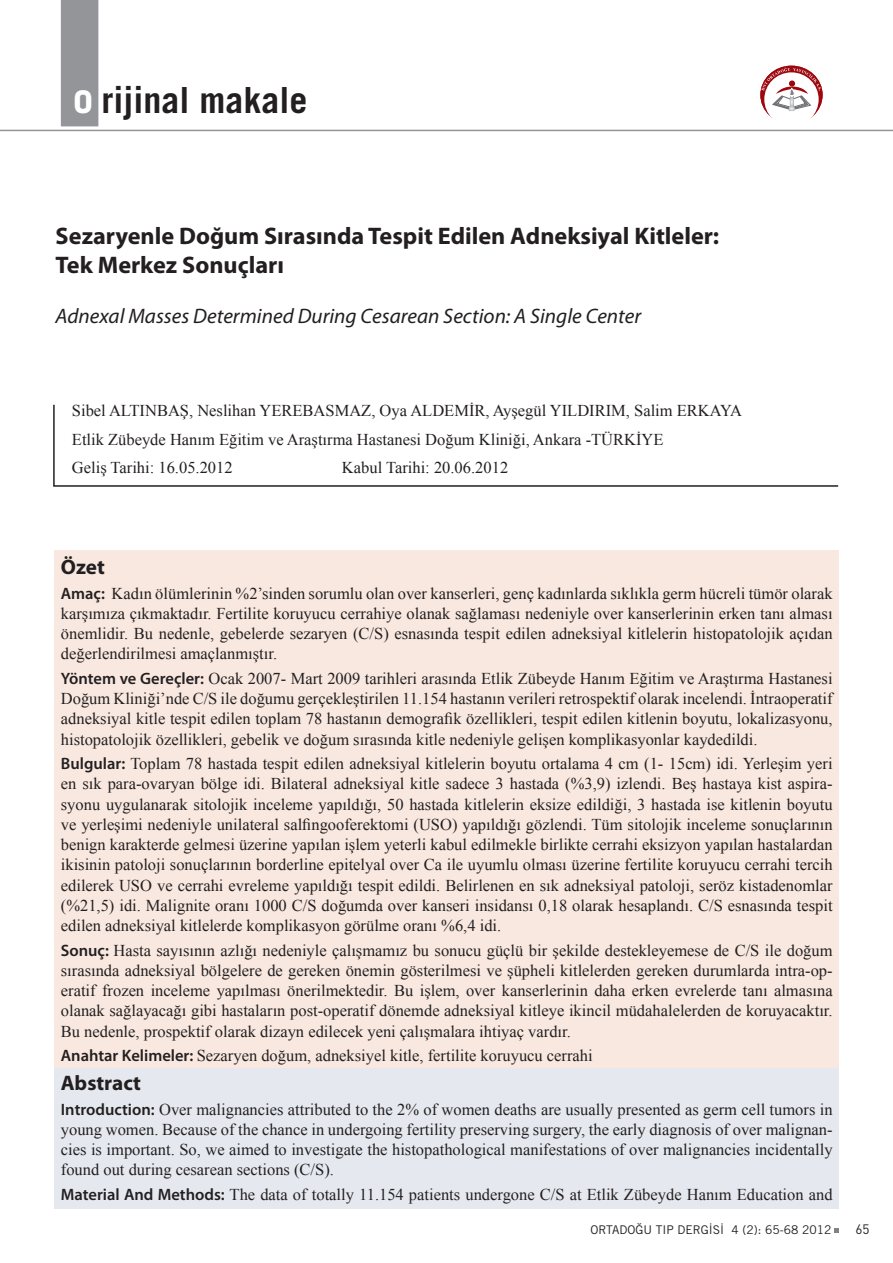
<style>
.page{position:relative;width:893px;height:1263px;background:#fff}
.page>*{position:absolute;margin:0;border:0;box-sizing:border-box;transform-origin:0 0}
.t1{font:700 36px "Trade Gothic LT Std";color:#231f20}
.t2{font:700 24px/28.8px "Myriad Pro";color:#231f20}
.t3{font:italic 21px "Myriad Pro";color:#231f20}
.t4{font:700 21px "Myriad Pro";color:#231f20}
.t5{font:16.5px/20.2px "Times New Roman";color:#231f20;text-align:justify}
.t6{font:13.5px "DIN Pro";color:#231f20}
.t7{font:12px "Trade Gothic LT Std";color:#231f20}
.s1{font-size:41.4px;color:#fff}
.s2{font-family:"Myriad Pro";font-weight:600}
</style>
<div class="page">
<svg style="left:53px;top:404px;width:786px;height:83px"></svg>
<hr style="left:0;top:130px;width:893px;height:1px;background:#939598">
<svg style="left:760px;top:66px;width:63px;height:58px"></svg>
<div style="left:764px;top:72px;width:55px;height:54px;background:#fff;border-radius:50%"></div>
<svg style="left:761px;top:68px;width:60px;height:43px"></svg>
<div style="left:54px;top:1067px;width:785px;height:142px;background:#e5e9ef"></div>
<div style="left:54px;top:550px;width:785px;height:517px;background:#f8e8e0"></div>
<div style="left:61px;top:0;width:37px;height:126px;background:#939598"></div>
<svg style="left:835px;top:1228px;width:4px;height:4px"></svg>
<h1 class="t1" style="left:73px;top:78px;width:236px"><span class="s1">o</span> rijinal makale</h1>
<h2 class="t2" style="left:56px;top:221px;width:665px">Sezaryenle Doğum Sırasında Tespit Edilen Adneksiyal Kitleler:<br>Tek Merkez Sonuçları</h2>
<p class="t3" style="left:56px;top:303px;width:587px">Adnexal Masses Determined During Cesarean Section: A Single Center</p>
<p class="t5" style="left:72px;top:396px;width:672px;line-height:28.3px;text-align:left">Sibel ALTINBAŞ, Neslihan YEREBASMAZ, Oya ALDEMİR, Ayşegül YILDIRIM, Salim ERKAYA<br>Etlik Zübeyde Hanım Eğitim ve Araştırma Hastanesi Doğum Kliniği, Ankara -TÜRKİYE<br>Geliş Tarihi: 16.05.2012</p>
<p class="t5" style="left:342px;top:457px;width:168px">Kabul Tarihi: 20.06.2012</p>
<p class="t4" style="left:61px;top:553px;width:45px">Özet</p>
<p class="t5" style="left:61px;top:583px;width:773px"><span class="s2">Amaç:</span> Kadın ölümlerinin %2’sinden sorumlu olan over kanserleri, genç kadınlarda sıklıkla germ hücreli tümör olarak karşımıza çıkmaktadır. Fertilite koruyucu cerrahiye olanak sağlaması nedeniyle over kanserlerinin erken tanı alması önemlidir. Bu nedenle, gebelerde sezaryen (C/S) esnasında tespit edilen adneksiyal kitlelerin histopatolojik açıdan değerlendirilmesi amaçlanmıştır.</p>
<p class="t5" style="left:61px;top:668px;width:773px"><span class="s2">Yöntem ve Gereçler:</span> Ocak 2007- Mart 2009 tarihleri arasında Etlik Zübeyde Hanım Eğitim ve Araştırma Hastanesi Doğum Kliniği’nde C/S ile doğumu gerçekleştirilen 11.154 hastanın verileri retrospektif olarak incelendi. İntraoperatif adneksiyal kitle tespit edilen toplam 78 hastanın demografik özellikleri, tespit edilen kitlenin boyutu, lokalizasyonu, histopatolojik özellikleri, gebelik ve doğum sırasında kitle nedeniyle gelişen komplikasyonlar kaydedildi.</p>
<p class="t5" style="left:61px;top:753px;width:773px"><span class="s2">Bulgular:</span> Toplam 78 hastada tespit edilen adneksiyal kitlelerin boyutu ortalama 4 cm (1- 15cm) idi. Yerleşim yeri en sık para-ovaryan bölge idi. Bilateral adneksiyal kitle sadece 3 hastada (%3,9) izlendi. Beş hastaya kist aspira&shy;syonu uygulanarak sitolojik inceleme yapıldığı, 50 hastada kitlelerin eksize edildiği, 3 hastada ise kitlenin boyutu ve yerleşimi nedeniyle unilateral salfingooferektomi (USO) yapıldığı gözlendi. Tüm sitolojik inceleme sonuçlarının benign karakterde gelmesi üzerine yapılan işlem yeterli kabul edilmekle birlikte cerrahi eksizyon yapılan hastalardan ikisinin patoloji sonuçlarının borderline epitelyal over Ca ile uyumlu olması üzerine fertilite koruyucu cerrahi tercih edilerek USO ve cerrahi evreleme yapıldığı tespit edildi. Belirlenen en sık adneksiyal patoloji, seröz kistadenomlar (%21,5) idi. Malignite oranı 1000 C/S doğumda over kanseri insidansı 0,18 olarak hesaplandı. C/S esnasında tespit edilen adneksiyal kitlelerde komplikasyon görülme oranı %6,4 idi.</p>
<p class="t5" style="left:61px;top:940px;width:773px"><span class="s2">Sonuç:</span> Hasta sayısının azlığı nedeniyle çalışmamız bu sonucu güçlü bir şekilde destekleyemese de C/S ile doğum sırasında adneksiyal bölgelere de gereken önemin gösterilmesi ve şüpheli kitlelerden gereken durumlarda intra-op&shy;eratif frozen inceleme yapılması önerilmektedir. Bu işlem, over kanserlerinin daha erken evrelerde tanı almasına olanak sağlayacağı gibi hastaların post-operatif dönemde adneksiyal kitleye ikincil müdahalelerden de koruyacaktır.<br>Bu nedenle, prospektif olarak dizayn edilecek yeni çalışmalara ihtiyaç vardır.</p>
<p class="t5" style="left:61px;top:1045px;width:533px"><span class="s2">Anahtar Kelimeler:</span> Sezaryen doğum, adneksiyel kitle, fertilite koruyucu cerrahi</p>
<p class="t4" style="left:61px;top:1069px;width:82px">Abstract</p>
<p class="t5" style="left:61px;top:1098px;width:773px"><span class="s2">Introduction:</span> Over malignancies attributed to the 2% of women deaths are usually presented as germ cell tumors in young women. Because of the chance in undergoing fertility preserving surgery, the early diagnosis of over malignan&shy;cies is important. So, we aimed to investigate the histopathological manifestations of over malignancies incidentally found out during cesarean sections (C/S).</p>
<p class="t5" style="left:61px;top:1184px;width:773px"><span class="s2">Material And Methods:</span> The data of totally 11.154 patients undergone C/S at Etlik Zübeyde Hanım Education and</p>
<p class="t7" style="left:590px;top:1223px;width:242px">ORTADOĞU TIP DERGİSİ 4 (2): 65-68 2012</p>
<p class="t6" style="left:855px;top:1221px;width:16px">65</p>
</div>
